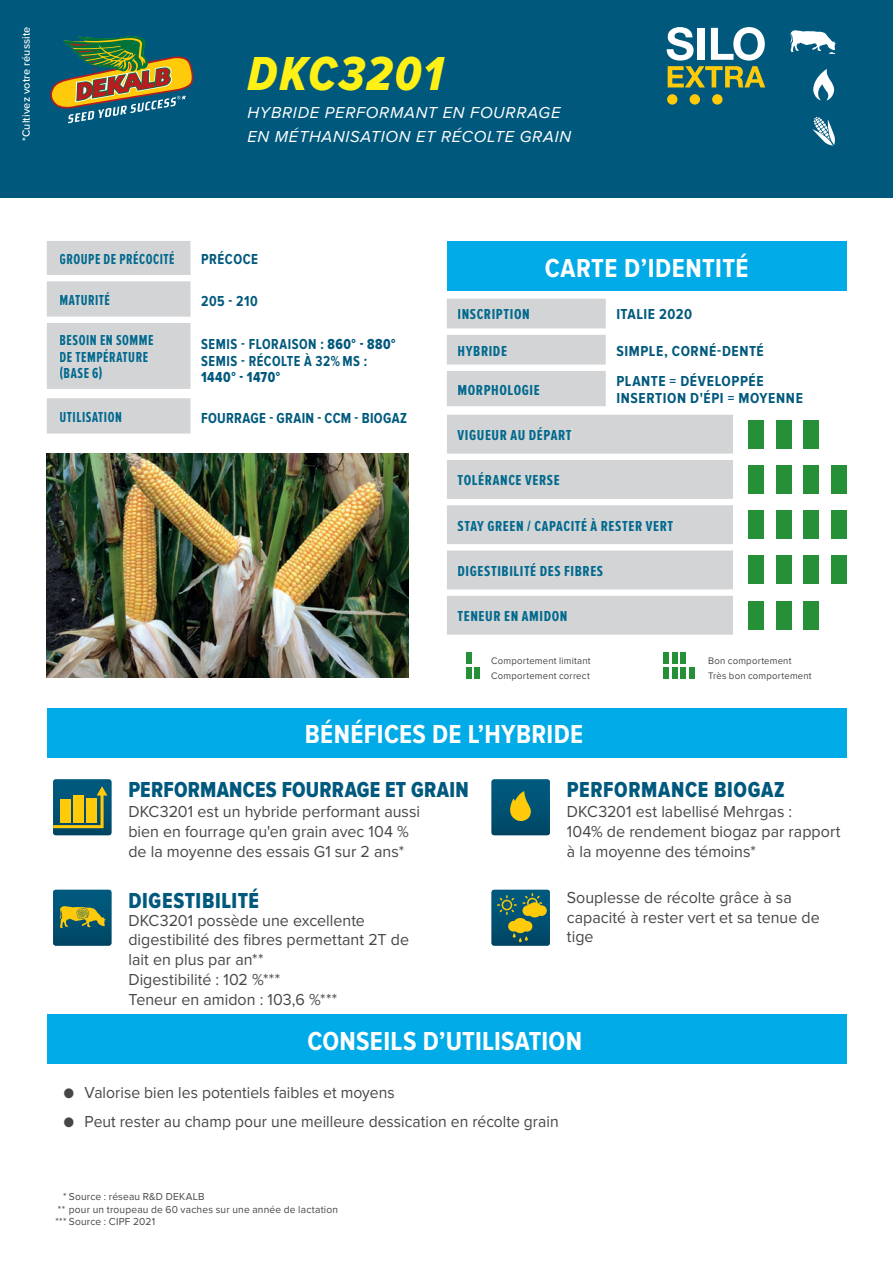
<style>
.page{position:relative;width:893px;height:1263px;background:#fff}
.page>*{position:absolute;margin:0;border:0;box-sizing:border-box;transform-origin:0 0}
.t1{font:49.5px "Proxima Nova Cond Extrabld It";letter-spacing:.05em;color:#fff116}
.t2{font:700 27px "Proxima Nova Cond";letter-spacing:.01em;color:#fff}
.t3{font:22.5px "Proxima Nova Cond Extrabld";letter-spacing:.02em;color:#00597d;scale:.95 1}
.t4{font:16.5px/19.8px "Proxima Nova";color:#464748}
.t5{font:16.5px "Proxima Nova";color:#464748;scale:.95 1}
.t6{font:italic 16.5px "Proxima Nova";letter-spacing:.045em;color:#fff}
.t7{font:700 15px "Proxima Nova Ex Cn";letter-spacing:.035em;color:#00698d;scale:1.05 1}
.t8{font:700 15px/16.5px "Proxima Nova Ex Cn";letter-spacing:.035em;color:#00698d;scale:.95 1}
.t9{font:700 15px/30px "Proxima Nova Cond";letter-spacing:.04em;color:#00597d}
.t10{font:700 15px "Proxima Nova Cond";letter-spacing:.04em;color:#00597d;scale:.92 1}
.t11{font:700 15px "Proxima Nova Cond";letter-spacing:.02em;color:#00597d;scale:.95 1}
.t12{font:700 15px "Proxima Nova Cond";letter-spacing:.04em;color:#00597d;scale:.95 1}
.t13{font:15px "Proxima Nova Cond Extrabld";letter-spacing:.03em;color:#00597d;scale:.92 1}
.t14{font:500 10.95px "Proxima Nova";letter-spacing:.015em;color:#fff}
.t15{font:10.5px/12.6px "Proxima Nova";letter-spacing:.02em;color:#464748}
.t16{font:9.9px/15px "Proxima Nova";letter-spacing:.02em;color:#464748}
.s1{font-family:"Proxima Nova Cond Extrabld";font-weight:400}
.s2{font-family:"Proxima Nova Cond"}
</style>
<div class="page">
<div style="left:0;top:0;width:893px;height:197px;background:#00597d"></div>
<svg style="left:50px;top:36px;width:143px;height:87px"></svg>
<svg style="left:790px;top:30px;width:46px;height:24px"></svg>
<svg style="left:813px;top:69px;width:21px;height:31px"></svg>
<svg style="left:812px;top:117px;width:23px;height:29px"></svg>
<div style="left:667px;top:94px;width:10px;height:11px;background:#feca0a;border-radius:50%"></div>
<div style="left:690px;top:94px;width:10px;height:11px;background:#feca0a;border-radius:50%"></div>
<div style="left:712px;top:94px;width:10px;height:11px;background:#feca0a;border-radius:50%"></div>
<svg style="left:667px;top:27px;width:98px;height:60px"></svg>
<div style="left:447px;top:241px;width:399px;height:49px;background:#00abe7"></div>
<div style="left:47px;top:1015px;width:799px;height:49px;background:#00abe7"></div>
<div style="left:47px;top:708px;width:799px;height:49px;background:#00abe7"></div>
<div style="left:447px;top:415px;width:286px;height:39px;background:#d3d4d6"></div>
<div style="left:458px;top:427px;width:113px;height:13px;background:#d3d4d6"></div>
<div style="left:447px;top:460px;width:286px;height:39px;background:#d3d4d6"></div>
<div style="left:458px;top:472px;width:101px;height:13px;background:#d3d4d6"></div>
<div style="left:447px;top:505px;width:286px;height:39px;background:#d3d4d6"></div>
<div style="left:458px;top:518px;width:215px;height:13px;background:#d3d4d6"></div>
<div style="left:447px;top:299px;width:159px;height:29px;background:#d3d4d6"></div>
<div style="left:458px;top:309px;width:71px;height:11px;background:#d3d4d6"></div>
<div style="left:447px;top:335px;width:159px;height:30px;background:#d3d4d6"></div>
<div style="left:458px;top:346px;width:48px;height:10px;background:#d3d4d6"></div>
<div style="left:447px;top:371px;width:159px;height:35px;background:#d3d4d6"></div>
<div style="left:458px;top:384px;width:81px;height:11px;background:#d3d4d6"></div>
<div style="left:447px;top:550px;width:286px;height:39px;background:#d3d4d6"></div>
<div style="left:458px;top:563px;width:145px;height:13px;background:#d3d4d6"></div>
<div style="left:447px;top:596px;width:286px;height:39px;background:#d3d4d6"></div>
<div style="left:458px;top:611px;width:109px;height:10px;background:#d3d4d6"></div>
<div style="left:749px;top:420px;width:15px;height:28px;background:#269039"></div>
<div style="left:776px;top:420px;width:15px;height:28px;background:#269039"></div>
<div style="left:804px;top:420px;width:15px;height:28px;background:#269039"></div>
<div style="left:749px;top:556px;width:15px;height:28px;background:#269039"></div>
<div style="left:749px;top:601px;width:15px;height:28px;background:#269039"></div>
<div style="left:776px;top:556px;width:15px;height:28px;background:#269039"></div>
<div style="left:776px;top:601px;width:15px;height:28px;background:#269039"></div>
<div style="left:749px;top:465px;width:15px;height:29px;background:#269039"></div>
<div style="left:776px;top:465px;width:15px;height:29px;background:#269039"></div>
<div style="left:804px;top:465px;width:15px;height:29px;background:#269039"></div>
<div style="left:749px;top:510px;width:15px;height:29px;background:#269039"></div>
<div style="left:776px;top:510px;width:15px;height:29px;background:#269039"></div>
<div style="left:804px;top:510px;width:15px;height:29px;background:#269039"></div>
<div style="left:804px;top:556px;width:15px;height:28px;background:#269039"></div>
<div style="left:804px;top:601px;width:15px;height:28px;background:#269039"></div>
<div style="left:831px;top:510px;width:15px;height:29px;background:#269039"></div>
<div style="left:831px;top:465px;width:15px;height:29px;background:#269039"></div>
<div style="left:831px;top:556px;width:15px;height:28px;background:#269039"></div>
<div style="left:466px;top:653px;width:6px;height:11px;background:#269039"></div>
<div style="left:466px;top:668px;width:6px;height:11px;background:#269039"></div>
<div style="left:474px;top:668px;width:6px;height:11px;background:#269039"></div>
<div style="left:663px;top:653px;width:6px;height:11px;background:#269039"></div>
<div style="left:672px;top:653px;width:6px;height:11px;background:#269039"></div>
<div style="left:680px;top:653px;width:6px;height:11px;background:#269039"></div>
<div style="left:663px;top:668px;width:6px;height:11px;background:#269039"></div>
<div style="left:672px;top:668px;width:6px;height:11px;background:#269039"></div>
<div style="left:680px;top:668px;width:6px;height:11px;background:#269039"></div>
<div style="left:688px;top:668px;width:6px;height:11px;background:#269039"></div>
<img style="left:47px;top:454px;width:361px;height:224px">
<div style="left:47px;top:241px;width:143px;height:34px;background:#d3d4d6"></div>
<div style="left:60px;top:251px;width:114px;height:13px;background:#d3d4d6"></div>
<div style="left:47px;top:281px;width:143px;height:36px;background:#d3d4d6"></div>
<div style="left:60px;top:292px;width:50px;height:13px;background:#d3d4d6"></div>
<div style="left:47px;top:398px;width:143px;height:35px;background:#d3d4d6"></div>
<div style="left:60px;top:412px;width:61px;height:10px;background:#d3d4d6"></div>
<div style="left:47px;top:323px;width:143px;height:66px;background:#d3d4d6"></div>
<div style="left:60px;top:335px;width:94px;height:11px;background:#d3d4d6"></div>
<div style="left:60px;top:349px;width:88px;height:13px;background:#d3d4d6"></div>
<div style="left:60px;top:367px;width:42px;height:13px;background:#d3d4d6"></div>
<svg style="left:53px;top:890px;width:58px;height:55px;background:#2b6560"></svg>
<svg style="left:492px;top:890px;width:58px;height:55px;background:#366a5b"></svg>
<svg style="left:53px;top:779px;width:58px;height:56px;background:#5a7c4e"></svg>
<svg style="left:492px;top:779px;width:58px;height:56px;background:#216165"></svg>
<p class="t14" style="left:18px;top:141px;width:116px;rotate:-90deg">*Cultivez votre réussite</p>
<h1 class="t1" style="left:247px;top:45px;width:197px">DKC3201</h1>
<p class="t6" style="left:247px;top:103px;width:314px">HYBRIDE PERFORMANT EN FOURRAGE</p>
<p class="t6" style="left:247px;top:127px;width:325px">EN MÉTHANISATION ET RÉCOLTE GRAIN</p>
<p class="t8" style="left:60px;top:251px;width:122px">GROUPE DE PRÉCOCITÉ</p>
<p class="t8" style="left:60px;top:292px;width:55px">MATURITÉ</p>
<p class="t8" style="left:60px;top:333px;width:100px">BESOIN EN SOMME<br>DE TEMPÉRATURE (BASE 6)</p>
<p class="t8" style="left:60px;top:409px;width:67px">UTILISATION</p>
<p class="t12" style="left:201px;top:250px;width:61px">PRÉCOCE</p>
<p class="t12" style="left:201px;top:292px;width:61px">205 - 210</p>
<p class="t10" style="left:201px;top:335px;width:213px">SEMIS - FLORAISON : <span class="s1">860° - 880°</span></p>
<p class="t10" style="left:201px;top:352px;width:182px">SEMIS - RÉCOLTE À 32% MS :</p>
<p class="t13" style="left:201px;top:369px;width:87px">1440° - 1470°</p>
<p class="t11" style="left:201px;top:409px;width:218px">FOURRAGE - GRAIN - CCM - BIOGAZ</p>
<h2 class="t2" style="left:545px;top:253px;width:205px">CARTE D’IDENTITÉ</h2>
<p class="t7" style="left:457px;top:306px;width:70px">INSCRIPTION</p>
<p class="t7" style="left:457px;top:342px;width:49px">HYBRIDE</p>
<p class="t7" style="left:457px;top:381px;width:80px">MORPHOLOGIE</p>
<p class="t9" style="left:616px;top:300px;width:77px">ITALIE 2020</p>
<p class="t9" style="left:616px;top:336px;width:149px">SIMPLE, CORNÉ-DENTÉ<br>PLANTE = DÉVELOPPÉE</p>
<p class="t9" style="left:616px;top:384px;width:188px">INSERTION D'ÉPI = MOYENNE</p>
<p class="t7" style="left:458px;top:427px;width:110px">VIGUEUR AU DÉPART</p>
<p class="t7" style="left:458px;top:472px;width:99px">TOLÉRANCE VERSE</p>
<p class="t7" style="left:458px;top:517px;width:207px">STAY GREEN / CAPACITÉ À RESTER VERT</p>
<p class="t7" style="left:458px;top:563px;width:140px">DIGESTIBILITÉ DES FIBRES</p>
<p class="t7" style="left:458px;top:608px;width:106px">TENEUR EN AMIDON</p>
<p class="t16" style="left:491px;top:653px;width:101px">Comportement limitant<br>Comportement correct</p>
<p class="t16" style="left:708px;top:653px;width:105px">Bon comportement<br>Très bon comportement</p>
<h2 class="t2" style="left:305px;top:719px;width:280px">BÉNÉFICES DE L’HYBRIDE</h2>
<h3 class="t3" style="left:128px;top:777px;width:360px">PERFORMANCES FOURRAGE ET GRAIN</h3>
<p class="t4" style="left:128px;top:802px;width:293px">DKC3201 est un hybride performant aussi bien en fourrage qu'en grain avec 104 % de la moyenne des essais G1 sur 2 ans*</p>
<h3 class="t3" style="left:128px;top:887px;width:139px">DIGESTIBILITÉ</h3>
<p class="t4" style="left:128px;top:910px;width:282px">DKC3201 possède une excellente digestibilité des fibres permettant 2T de lait en plus par an**<br>Digestibilité : 102 %***<br>Teneur en amidon : 103,6 %***</p>
<h3 class="t3" style="left:567px;top:777px;width:231px">PERFORMANCE BIOGAZ</h3>
<p class="t4" style="left:567px;top:802px;width:275px">DKC3201 est labellisé Mehrgas :<br>104% de rendement biogaz par rapport à la moyenne des témoins*</p>
<p class="t4" style="left:567px;top:888px;width:254px">Souplesse de récolte grâce à sa capacité à rester vert et sa tenue de tige</p>
<h2 class="t2" style="left:307px;top:1026px;width:276px">CONSEILS D’UTILISATION</h2>
<p class="t5" style="left:63px;top:1083px;width:350px"><span class="s2">●</span> Valorise bien les potentiels faibles et moyens</p>
<p class="t5" style="left:63px;top:1112px;width:523px"><span class="s2">●</span> Peut rester au champ pour une meilleure dessication en récolte grain</p>
<p class="t15" style="left:55px;top:1190px;width:284px;text-indent:8px">* Source : réseau R&amp;D DEKALB<br>** pour un troupeau de 60 vaches sur une année de lactation *** Source : CIPF 2021</p>
</div>
